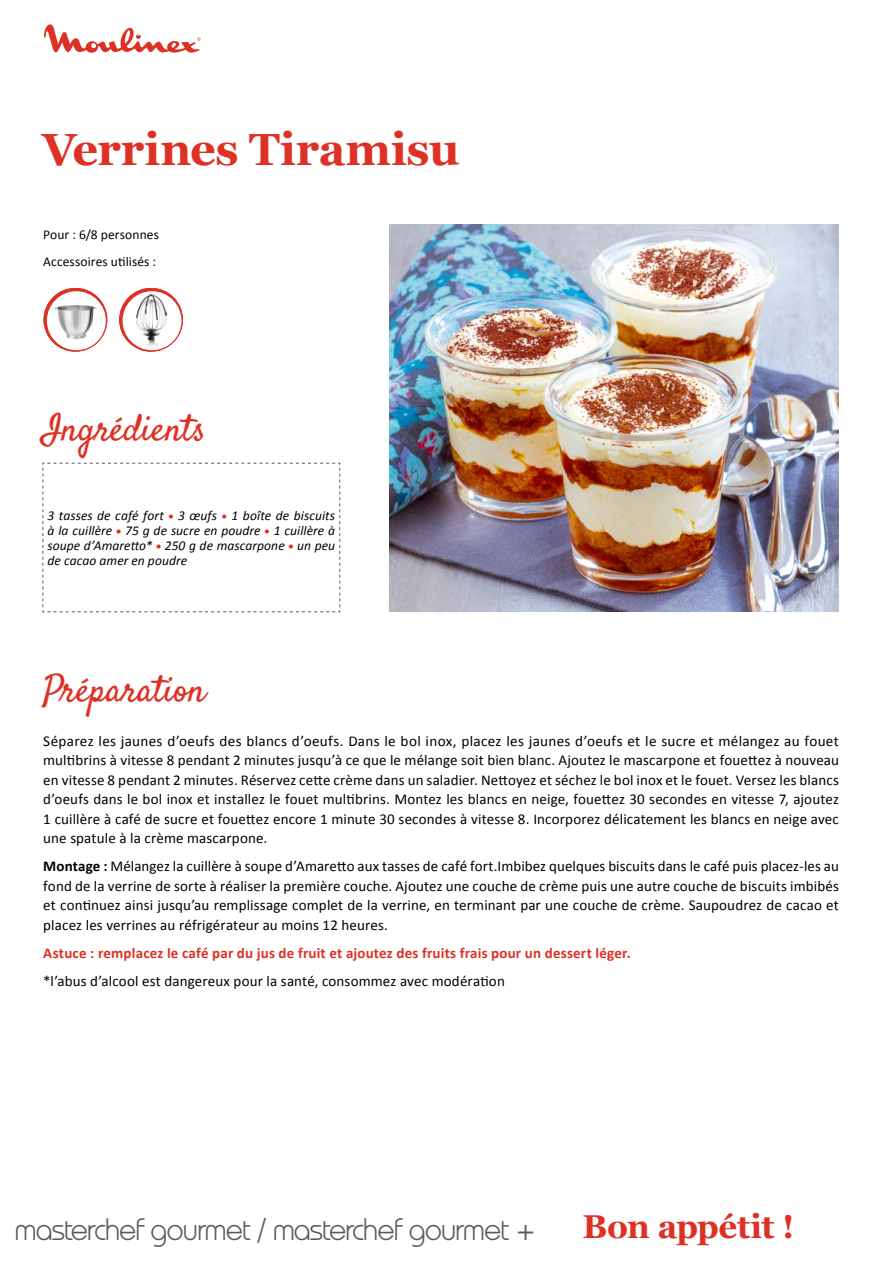
<style>
.page{position:relative;width:893px;height:1263px;background:#fff}
.page>*{position:absolute;margin:0;border:0;box-sizing:border-box;transform-origin:0 0}
.t1{font:700 45px "Georgia";letter-spacing:-.005em;color:#de3125}
.t2{font:37.5px "Satisfy";letter-spacing:-.01em;color:#de3125}
.t3{font:700 33px "Georgia";letter-spacing:-.02em;color:#de3125}
.t4{font:30px "Moulinette";letter-spacing:-.025em;color:#5a5a59}
.t5{font:15px/19.5px "Calibri";letter-spacing:.01em;color:#000;text-align:justify}
.t6{font:700 15px "Calibri";letter-spacing:.015em;color:#de3125}
.t7{font:italic 13.5px/15px "Calibri";letter-spacing:.005em;color:#000;text-align:justify}
.t8{font:13.5px/27px "Calibri";letter-spacing:.005em;color:#000}
.s1{font-family:"Myriad Pro";font-weight:900;font-style:normal;font-stretch:semi-expanded;color:#de3125}
.s2{font-weight:700}
.s3{font-family:"Helvetica";font-weight:300}
</style>
<div class="page">
<svg style="left:44px;top:24px;width:157px;height:29px"></svg>
<svg style="left:42px;top:462px;width:299px;height:150px"></svg>
<img style="left:390px;top:224px;width:449px;height:387px">
<svg style="left:54px;top:288px;width:37px;height:8px"></svg>
<svg style="left:44px;top:288px;width:63px;height:64px"></svg>
<svg style="left:47px;top:291px;width:59px;height:59px"></svg>
<div style="left:48px;top:293px;width:55px;height:53px;background:#fff;border-radius:50%"></div>
<img style="left:52px;top:303px;width:47px;height:39px">
<svg style="left:119px;top:288px;width:64px;height:64px"></svg>
<div style="left:123px;top:291px;width:58px;height:59px;background:#fff;border-radius:50%"></div>
<img style="left:137px;top:295px;width:29px;height:54px">
<h1 class="t1" style="left:43px;top:115px;width:418px">Verrines Tiramisu</h1>
<p class="t8" style="left:43px;top:221px;width:117px">Pour : 6/8 personnes<br>Accessoires utilisés :</p>
<h2 class="t2" style="left:43px;top:405px;width:165px">Ingrédients</h2>
<p class="t7" style="left:48px;top:508px;width:289px">3 tasses de café fort <span class="s1">•</span> 3 œufs <span class="s1">•</span> 1 boîte de biscuits à la cuillère <span class="s1">•</span> 75 g de sucre en poudre <span class="s1">•</span> 1 cuillère à soupe d’Amaretto* <span class="s1">•</span> 250 g de mascarpone <span class="s1">•</span> un peu de cacao amer en poudre</p>
<h2 class="t2" style="left:43px;top:666px;width:164px">Préparation</h2>
<p class="t5" style="left:43px;top:731px;width:797px">Séparez les jaunes d’oeufs des blancs d’oeufs. Dans le bol inox, placez les jaunes d’oeufs et le sucre et mélangez au fouet multibrins à vitesse 8 pendant 2 minutes jusqu’à ce que le mélange soit bien blanc. Ajoutez le mascarpone et fouettez à nouveau en vitesse 8 pendant 2 minutes. Réservez cette crème dans un saladier. Nettoyez et séchez le bol inox et le fouet. Versez les blancs d’oeufs dans le bol inox et installez le fouet multibrins. Montez les blancs en neige, fouettez 30 secondes en vitesse 7, ajoutez 1 cuillère à café de sucre et fouettez encore 1 minute 30 secondes à vitesse 8. Incorporez délicatement les blancs en neige avec une spatule à la crème mascarpone.</p>
<p class="t5" style="left:43px;top:856px;width:797px"><span class="s2">Montage :</span> Mélangez la cuillère à soupe d’Amaretto aux tasses de café fort.Imbibez quelques biscuits dans le café puis placez-les au fond de la verrine de sorte à réaliser la première couche. Ajoutez une couche de crème puis une autre couche de biscuits imbibés et continuez ainsi jusqu’au remplissage complet de la verrine, en terminant par une couche de crème. Saupoudrez de cacao et placez les verrines au réfrigérateur au moins 12 heures.</p>
<p class="t6" style="left:43px;top:943px;width:589px">Astuce : remplacez le café par du jus de fruit et ajoutez des fruits frais pour un dessert léger.</p>
<p class="t5" style="left:43px;top:971px;width:463px">*l’abus d’alcool est dangereux pour la santé, consommez avec modération</p>
<h3 class="t4" style="left:15px;top:1212px;width:522px">masterchef gourmet <span class="s3">/</span> masterchef gourmet <span class="s3">+</span></h3>
<h3 class="t3" style="left:583px;top:1202px;width:214px">Bon appétit !</h3>
</div>
